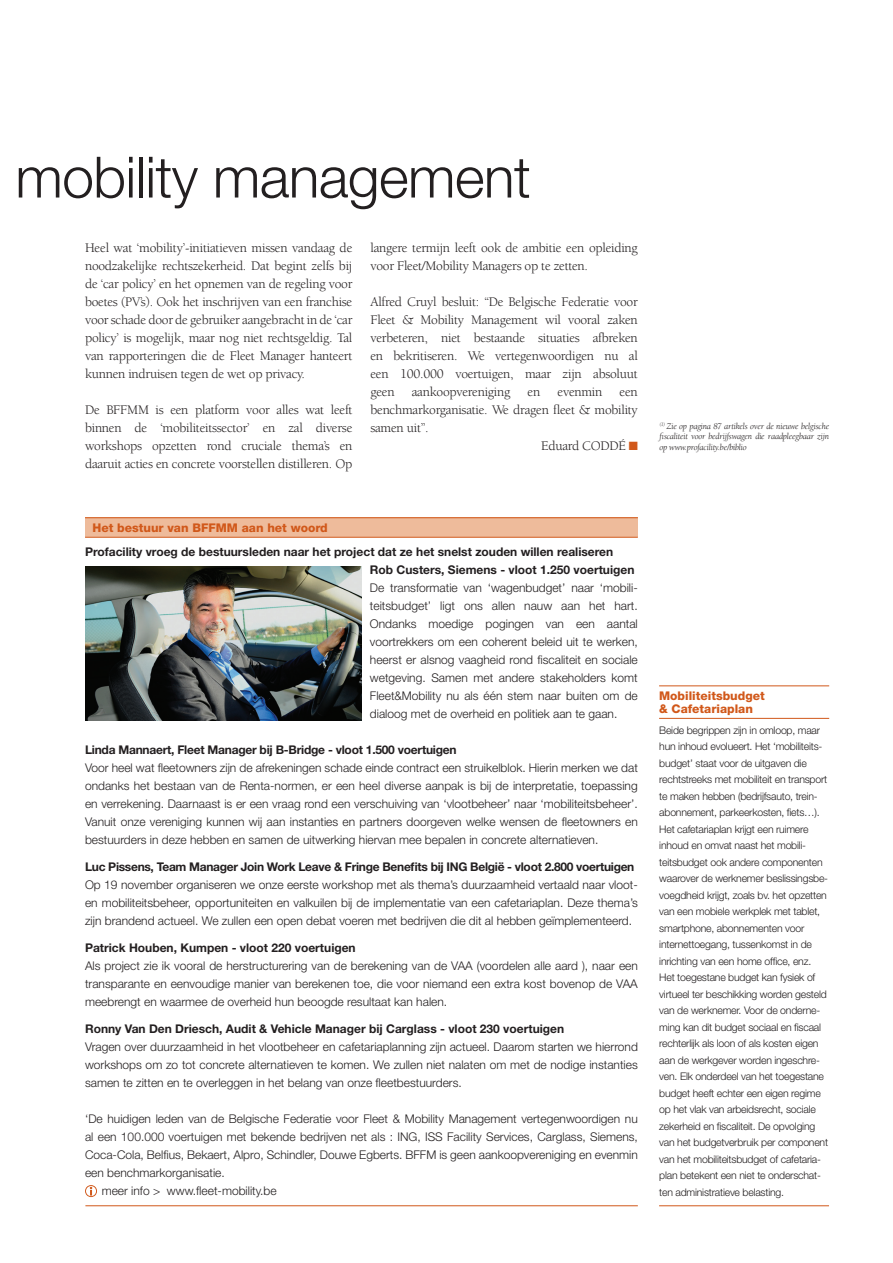
<style>
.page{position:relative;width:893px;height:1263px;background:#fff}
.page>*{position:absolute;margin:0;border:0;box-sizing:border-box;transform-origin:0 0}
.t1{font:300 57px "Helvetica Neue LT";letter-spacing:-.01em;color:#231f20}
.t2{font:13.5px/18px "Berkeley LT";letter-spacing:-.02em;color:#231f20;text-align:justify}
.t3{font:300 12px/18px "Helvetica Neue LT";color:#231f20;text-align:justify}
.t4{font:700 12px/18px "Helvetica Neue LT";color:#231f20}
.t5{font:700 12px "Helvetica Neue LT";letter-spacing:-.025em;color:#231f20}
.t6{font:800 12px/13.5px "Helvetica Neue LT";color:#d1581a}
.t7{font:700 12px "Helvetica Neue LT";letter-spacing:-.02em;color:#231f20}
.t8{font:300 10.5px/16.5px "Helvetica Neue LT";letter-spacing:-.02em;color:#231f20}
.t9{font:italic 9px/10.5px "Berkeley LT";letter-spacing:-.02em;color:#231f20;text-align:justify}
.s1{color:#d1581a}
</style>
<div class="page">
<div style="left:85px;top:517px;width:553px;height:20px;background:#eebb9b"></div>
<hr style="left:85px;top:517px;width:553px;height:1px;background:#d1581a">
<hr style="left:85px;top:537px;width:553px;height:1px;background:#d1581a">
<hr style="left:659px;top:685px;width:170px;height:1px;background:#d1581a">
<hr style="left:659px;top:718px;width:170px;height:1px;background:#d1581a">
<hr style="left:85px;top:1205px;width:553px;height:1px;background:#d1581a">
<img style="left:85px;top:566px;width:276px;height:154px">
<svg style="left:85px;top:1185px;width:12px;height:12px"></svg>
<hr style="left:659px;top:1205px;width:170px;height:1px;background:#d1581a">
<h1 class="t1" style="left:15px;top:142px;width:517px">mobility management</h1>
<p class="t2" style="left:85px;top:239px;width:269px">Heel wat ‘mobility’-initiatieven missen vandaag de noodzakelijke rechtszekerheid. Dat begint zelfs bij de ‘car policy’ en het opnemen van de regeling voor boetes (PV’s). Ook het inschrijven van een franchise voor schade door de gebruiker aangebracht in de ‘car policy’ is mogelijk, maar nog niet rechtsgeldig. Tal van rapporteringen die de Fleet Manager hanteert kunnen indruisen tegen de wet op privacy.</p>
<p class="t2" style="left:85px;top:401px;width:269px">De BFFMM is een platform voor alles wat leeft binnen de ‘mobiliteitssector’ en zal diverse workshops opzetten rond cruciale thema’s en daaruit acties en concrete voorstellen distilleren. Op</p>
<p class="t2" style="left:370px;top:239px;width:269px">langere termijn leeft ook de ambitie een opleiding voor Fleet/Mobility Managers op te zetten.</p>
<p class="t2" style="left:370px;top:293px;width:269px">Alfred Cruyl besluit: “De Belgische Federatie voor Fleet &amp; Mobility Management wil vooral zaken verbeteren, niet bestaande situaties afbreken en bekritiseren. We vertegenwoordigen nu al een 100.000 voertuigen, maar zijn absoluut geen</p>
<p class="t2" style="left:412px;top:383px;width:100px">aankoopvereniging</p>
<p class="t2" style="left:528px;top:383px;width:14px">en</p>
<p class="t2" style="left:557px;top:383px;width:46px">evenmin</p>
<p class="t2" style="left:620px;top:383px;width:20px">een</p>
<p class="t2" style="left:370px;top:401px;width:269px">benchmarkorganisatie. We dragen fleet &amp; mobility</p>
<p class="t2" style="left:370px;top:419px;width:60px">samen uit”.</p>
<p class="t2" style="left:541px;top:437px;width:98px">Eduard CODDé <span class="s1">■</span></p>
<p class="t9" style="left:660px;top:421px;width:171px"><sup>(1)</sup> Zie op pagina 87 artikels over de nieuwe belgische fiscaliteit voor bedrijfswagen die raadpleegbaar zijn op www.profacility.be/biblio</p>
<p class="t6" style="left:93px;top:521px;width:237px">Het bestuur van BFFMM aan het woord</p>
<p class="t4" style="left:370px;top:542px;width:266px;text-indent:-285px">Profacility vroeg de bestuursleden naar het project dat ze het snelst zouden willen realiseren<br>Rob Custers, Siemens - vloot 1.250 voertuigen</p>
<p class="t3" style="left:370px;top:578px;width:269px">De transformatie van ‘wagenbudget’ naar ‘mobili&shy;teitsbudget’ ligt ons allen nauw aan het hart.<br>Ondanks moedige pogingen van een aantal voortrekkers om een coherent beleid uit te werken, heerst er alsnog vaagheid rond fiscaliteit en sociale wetgeving. Samen met andere stakeholders komt Fleet&amp;Mobility nu als één stem naar buiten om de dialoog met de overheid en politiek aan te gaan.</p>
<p class="t7" style="left:85px;top:742px;width:373px">Linda Mannaert, Fleet Manager bij B-Bridge - vloot 1.500 voertuigen</p>
<p class="t3" style="left:85px;top:758px;width:554px">Voor heel wat fleetowners zijn de afrekeningen schade einde contract een struikelblok. Hierin merken we dat ondanks het bestaan van de Renta-normen, er een heel diverse aanpak is bij de interpretatie, toepassing en verrekening. Daarnaast is er een vraag rond een verschuiving van ‘vlootbeheer’ naar ‘mobiliteitsbeheer’.<br>Vanuit onze vereniging kunnen wij aan instanties en partners doorgeven welke wensen de fleetowners en bestuurders in deze hebben en samen de uitwerking hiervan mee bepalen in concrete alternatieven.</p>
<p class="t5" style="left:85px;top:859px;width:551px">Luc Pissens, Team Manager Join Work Leave &amp; Fringe Benefits bij ING België - vloot 2.800 voertuigen</p>
<p class="t3" style="left:85px;top:875px;width:554px">Op 19 november organiseren we onze eerste workshop met als thema’s duurzaamheid vertaald naar vloot&shy;en mobiliteitsbeheer, opportuniteiten en valkuilen bij de implementatie van een cafetariaplan. Deze thema’s zijn brandend actueel. We zullen een open debat voeren met bedrijven die dit al hebben geïmplementeerd.</p>
<p class="t4" style="left:85px;top:938px;width:272px">Patrick Houben, Kumpen - vloot 220 voertuigen</p>
<p class="t3" style="left:85px;top:956px;width:554px">Als project zie ik vooral de herstructurering van de berekening van de VAA (voordelen alle aard ), naar een transparante en eenvoudige manier van berekenen toe, die voor niemand een extra kost bovenop de VAA meebrengt en waarmee de overheid hun beoogde resultaat kan halen.</p>
<p class="t4" style="left:85px;top:1019px;width:481px">Ronny Van Den Driesch, Audit &amp; Vehicle Manager bij Carglass - vloot 230 voertuigen</p>
<p class="t3" style="left:85px;top:1037px;width:554px">Vragen over duurzaamheid in het vlootbeheer en cafetariaplanning zijn actueel. Daarom starten we hierrond workshops om zo tot concrete alternatieven te komen. We zullen niet nalaten om met de nodige instanties samen te zitten en te overleggen in het belang van onze fleetbestuurders.</p>
<p class="t3" style="left:85px;top:1109px;width:554px">‘De huidigen leden van de Belgische Federatie voor Fleet &amp; Mobility Management vertegenwoordigen nu</p>
<p class="t3" style="left:85px;top:1127px;width:554px">al een 100.000 voertuigen met bekende bedrijven net als : ING, ISS Facility Services, Carglass, Siemens,</p>
<p class="t3" style="left:85px;top:1145px;width:554px">Coca-Cola, Belfius, Bekaert, Alpro, Schindler, Douwe Egberts. BFFM is geen aankoopvereniging en evenmin</p>
<p class="t3" style="left:85px;top:1163px;width:141px">een benchmarkorganisatie.</p>
<p class="t3" style="left:102px;top:1181px;width:177px">meer info &gt; www.fleet-mobility.be</p>
<p class="t6" style="left:659px;top:689px;width:107px">Mobiliteitsbudget &amp; Cafetariaplan</p>
<p class="t8" style="left:659px;top:721px;width:170px">Beide begrippen zijn in omloop, maar hun inhoud evolueert. Het ‘mobiliteits&shy;budget’ staat voor de uitgaven die rechtstreeks met mobiliteit en transport te maken hebben (bedrijfsauto, trein&shy;abonnement, parkeerkosten, fiets…).<br>Het cafetariaplan krijgt een ruimere inhoud en omvat naast het mobili&shy;teitsbudget ook andere componenten waarover de werknemer beslissingsbe&shy;voegdheid krijgt, zoals bv. het opzetten van een mobiele werkplek met tablet, smartphone, abonnementen voor internettoegang, tussenkomst in de inrichting van een home office, enz.<br>Het toegestane budget kan fysiek of virtueel ter beschikking worden gesteld van de werknemer. Voor de onderne&shy;ming kan dit budget sociaal en fiscaal rechterlijk als loon of als kosten eigen aan de werkgever worden ingeschre&shy;ven. Elk onderdeel van het toegestane budget heeft echter een eigen regime op het vlak van arbeidsrecht, sociale zekerheid en fiscaliteit. De opvolging van het budgetverbruik per component van het mobiliteitsbudget of cafetaria&shy;plan betekent een niet te onderschat&shy;ten administratieve belasting.</p>
</div>
